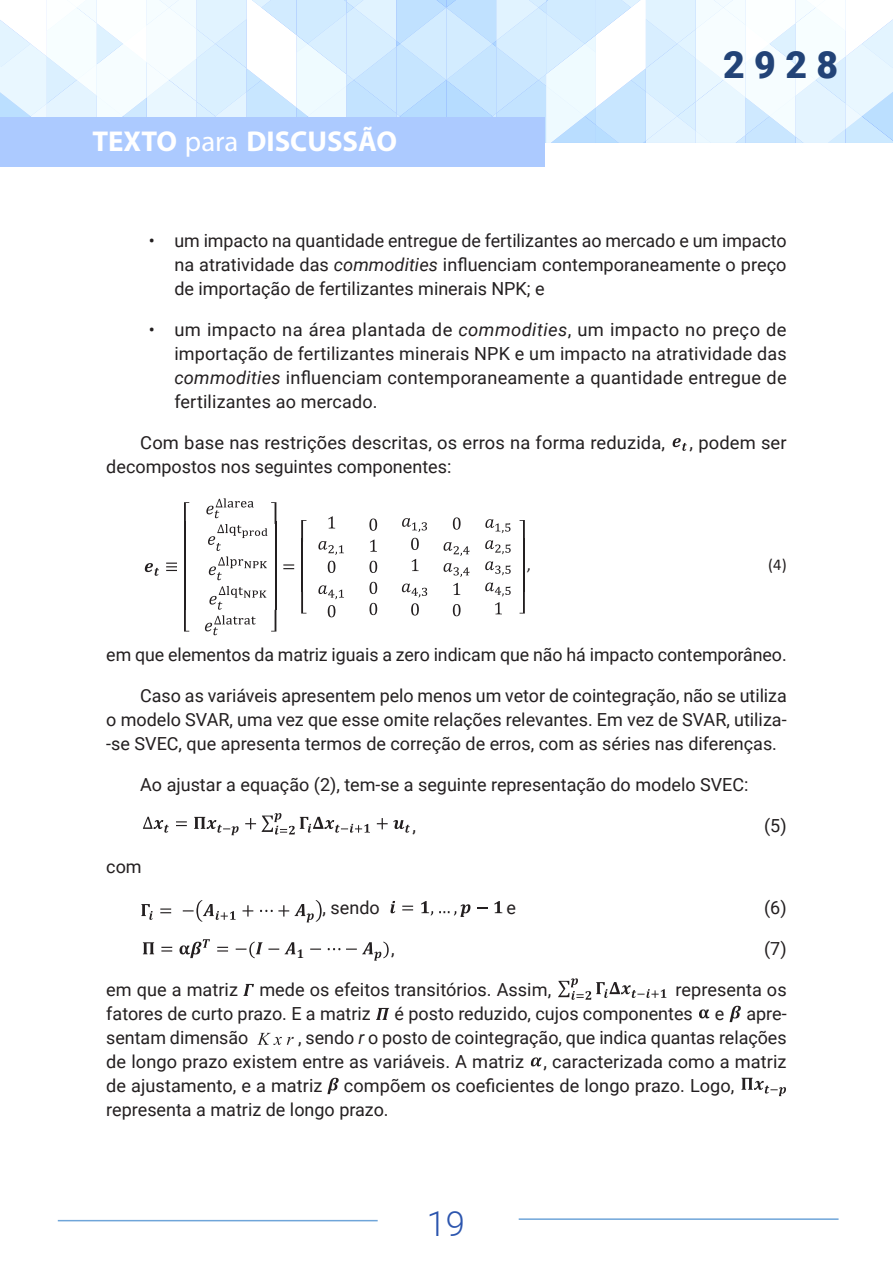
<style>
.page{position:relative;width:893px;height:1263px;background:#fff}
.page>*{position:absolute;margin:0;border:0;box-sizing:border-box;transform-origin:0 0}
.t1{font:900 37.5px "Roboto";color:#224377}
.t2{font:300 34.5px "Roboto";color:#2c55ae}
.t3{font:700 28.8px "Myriad Pro";color:#fff}
.sem_recuo_texto_corrido{font:18px/24px "Roboto";color:#231f20;text-align:justify}
.texto_corrido{font:18px/24px "Roboto";color:#231f20;text-align:justify}
.t4{font:16.5px "Calibri";color:#231f20}
.s1{font-weight:400}
.s2{font-style:italic}
</style>
<div class="page">
<svg style="left:0;top:0;width:893px;height:143px"></svg>
<div style="left:0;top:118px;width:545px;height:49px;background:#accaff"></div>
<hr style="left:519px;top:1218px;width:319px;height:2px;background:#6fa5d9">
<hr style="left:58px;top:1220px;width:320px;height:1px;background:#6fa5d9">
<svg style="left:673px;top:438px;width:14px;height:13px"></svg>
<svg style="left:145px;top:563px;width:14px;height:13px"></svg>
<svg style="left:166px;top:563px;width:11px;height:8px"></svg>
<svg style="left:184px;top:502px;width:5px;height:129px"></svg>
<svg style="left:205px;top:498px;width:71px;height:137px"></svg>
<svg style="left:283px;top:564px;width:11px;height:5px"></svg>
<svg style="left:301px;top:520px;width:5px;height:93px"></svg>
<svg style="left:328px;top:516px;width:7px;height:12px"></svg>
<svg style="left:318px;top:541px;width:26px;height:14px"></svg>
<svg style="left:328px;top:561px;width:7px;height:12px"></svg>
<svg style="left:318px;top:585px;width:26px;height:14px"></svg>
<svg style="left:328px;top:605px;width:7px;height:12px"></svg>
<svg style="left:369px;top:518px;width:8px;height:13px"></svg>
<svg style="left:370px;top:540px;width:7px;height:12px"></svg>
<svg style="left:369px;top:561px;width:8px;height:12px"></svg>
<svg style="left:369px;top:582px;width:8px;height:12px"></svg>
<svg style="left:369px;top:603px;width:8px;height:12px"></svg>
<svg style="left:402px;top:518px;width:25px;height:14px"></svg>
<svg style="left:411px;top:538px;width:8px;height:12px"></svg>
<svg style="left:412px;top:559px;width:7px;height:12px"></svg>
<svg style="left:402px;top:584px;width:25px;height:13px"></svg>
<svg style="left:411px;top:603px;width:8px;height:13px"></svg>
<svg style="left:453px;top:517px;width:8px;height:13px"></svg>
<svg style="left:444px;top:542px;width:25px;height:14px"></svg>
<svg style="left:444px;top:563px;width:25px;height:14px"></svg>
<svg style="left:453px;top:583px;width:7px;height:12px"></svg>
<svg style="left:453px;top:604px;width:8px;height:12px"></svg>
<svg style="left:485px;top:519px;width:25px;height:14px"></svg>
<svg style="left:485px;top:540px;width:26px;height:14px"></svg>
<svg style="left:485px;top:561px;width:26px;height:14px"></svg>
<svg style="left:485px;top:583px;width:26px;height:13px"></svg>
<svg style="left:495px;top:602px;width:7px;height:12px"></svg>
<svg style="left:520px;top:520px;width:5px;height:93px"></svg>
<svg style="left:143px;top:817px;width:26px;height:16px"></svg>
<svg style="left:176px;top:817px;width:63px;height:18px"></svg>
<svg style="left:245px;top:818px;width:11px;height:11px"></svg>
<svg style="left:262px;top:813px;width:108px;height:21px"></svg>
<svg style="left:377px;top:818px;width:33px;height:15px"></svg>
<svg style="left:141px;top:904px;width:12px;height:16px"></svg>
<svg style="left:160px;top:908px;width:11px;height:5px"></svg>
<svg style="left:183px;top:900px;width:53px;height:22px"></svg>
<svg style="left:243px;top:900px;width:79px;height:22px"></svg>
<svg style="left:390px;top:901px;width:5px;height:12px"></svg>
<svg style="left:402px;top:906px;width:11px;height:4px"></svg>
<svg style="left:421px;top:901px;width:12px;height:15px"></svg>
<svg style="left:439px;top:904px;width:31px;height:13px"></svg>
<svg style="left:477px;top:907px;width:10px;height:2px"></svg>
<svg style="left:494px;top:901px;width:8px;height:12px"></svg>
<svg style="left:143px;top:939px;width:67px;height:19px"></svg>
<svg style="left:217px;top:941px;width:86px;height:17px"></svg>
<svg style="left:310px;top:941px;width:79px;height:20px"></svg>
<svg style="left:243px;top:984px;width:11px;height:12px"></svg>
<svg style="left:558px;top:978px;width:108px;height:22px"></svg>
<svg style="left:376px;top:1008px;width:13px;height:12px"></svg>
<svg style="left:699px;top:1009px;width:10px;height:9px"></svg>
<svg style="left:730px;top:1006px;width:11px;height:16px"></svg>
<svg style="left:257px;top:1033px;width:37px;height:12px"></svg>
<svg style="left:531px;top:1057px;width:11px;height:9px"></svg>
<svg style="left:328px;top:1078px;width:11px;height:16px"></svg>
<svg style="left:741px;top:1078px;width:45px;height:18px"></svg>
<h3 class="t3" style="left:92px;top:122px;width:306px">TEXTO <span class="s1">para</span> DISCUSSÃO</h3>
<h1 class="t1" style="left:723px;top:38px;width:116px">2928</h1>
<p class="sem_recuo_texto_corrido" style="left:174px;top:228px;width:614px;text-indent:-26px">• um impacto na quantidade entregue de fertilizantes ao mercado e um impacto na atratividade das <span class="s2">commodities</span> influenciam contemporaneamente o preço de importação de fertilizantes minerais NPK; e</p>
<p class="sem_recuo_texto_corrido" style="left:174px;top:317px;width:614px;text-indent:-26px">• um impacto na área plantada de <span class="s2">commodities</span>, um impacto no preço de importação de fertilizantes minerais NPK e um impacto na atratividade das <span class="s2">commodities</span> influenciam contemporaneamente a quantidade entregue de fertilizantes ao mercado.</p>
<p class="texto_corrido" style="left:140px;top:430px;width:526px">Com base nas restrições descritas, os erros na forma reduzida,</p>
<p class="texto_corrido" style="left:689px;top:430px;width:99px">, podem ser</p>
<p class="texto_corrido" style="left:106px;top:454px;width:347px">decompostos nos seguintes componentes:</p>
<p class="t4" style="left:527px;top:553px;width:6px">,</p>
<p class="t4" style="left:768px;top:553px;width:20px">(4)</p>
<p class="texto_corrido" style="left:106px;top:642px;width:682px">em que elementos da matriz iguais a zero indicam que não há impacto contemporâneo.</p>
<p class="texto_corrido" style="left:106px;top:683px;width:682px;text-indent:34px">Caso as variáveis apresentem pelo menos um vetor de cointegração, não se utiliza o modelo SVAR, uma vez que esse omite relações relevantes. Em vez de SVAR, utiliza--se SVEC, que apresenta termos de correção de erros, com as séries nas diferenças.</p>
<p class="texto_corrido" style="left:140px;top:772px;width:610px">Ao ajustar a equação (2), tem-se a seguinte representação do modelo SVEC:</p>
<p class="texto_corrido" style="left:412px;top:813px;width:5px">,</p>
<p class="texto_corrido" style="left:764px;top:813px;width:24px">(5)</p>
<p class="sem_recuo_texto_corrido" style="left:106px;top:854px;width:37px">com</p>
<p class="texto_corrido" style="left:323px;top:895px;width:59px">, sendo</p>
<p class="texto_corrido" style="left:507px;top:895px;width:11px">e</p>
<p class="texto_corrido" style="left:764px;top:895px;width:24px">(6)</p>
<p class="texto_corrido" style="left:391px;top:936px;width:5px">,</p>
<p class="texto_corrido" style="left:764px;top:936px;width:24px">(7)</p>
<p class="sem_recuo_texto_corrido" style="left:106px;top:977px;width:446px">em que a matriz mede os efeitos transitórios. Assim,</p>
<p class="sem_recuo_texto_corrido" style="left:676px;top:977px;width:113px">representa os</p>
<p class="sem_recuo_texto_corrido" style="left:106px;top:1001px;width:266px">fatores de curto prazo. E a matriz</p>
<p class="sem_recuo_texto_corrido" style="left:394px;top:1001px;width:394px">é posto reduzido, cujos componentes e apre-</p>
<p class="sem_recuo_texto_corrido" style="left:106px;top:1025px;width:144px">sentam dimensão</p>
<p class="sem_recuo_texto_corrido" style="left:106px;top:1025px;width:682px;text-align:left;text-indent:192px">, sendo <span class="s2">r</span> o posto de cointegração, que indica quantas relações de longo prazo existem entre as variáveis. A matriz , caracterizada como a matriz de ajustamento, e a matriz compõem os coeficientes de longo prazo. Logo, representa a matriz de longo prazo.</p>
<h2 class="t2" style="left:427px;top:1200px;width:40px">19</h2>
</div>
